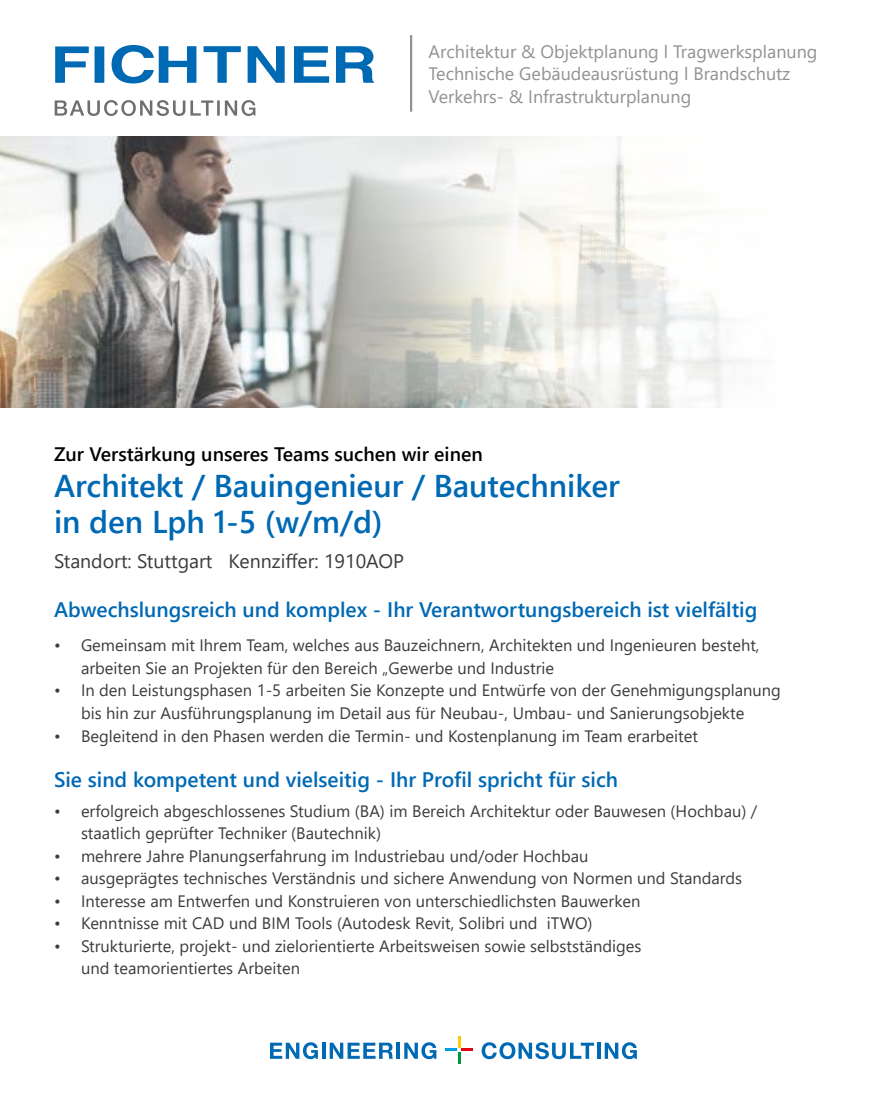
<style>
.page{position:relative;width:893px;height:1106px;background:#fff}
.page>*{position:absolute;margin:0;border:0;box-sizing:border-box;transform-origin:0 0}
.t1{font:600 31.5px/36px "Segoe UI";color:#0069b4}
.t2{font:600 21px "Segoe UI";color:#0069b4}
.t3{font:600 19.5px "Segoe UI";color:#000}
.t4{font:19.5px "Segoe UI";color:#3c3c3b}
.t5{font:18px/22.5px "Segoe UI";color:#929292}
.t6{font:16.5px/22.5px "Segoe UI";color:#3c3c3b}
</style>
<div class="page">
<svg style="left:336px;top:46px;width:38px;height:37px"></svg>
<svg style="left:55px;top:46px;width:34px;height:37px"></svg>
<svg style="left:204px;top:46px;width:37px;height:37px"></svg>
<svg style="left:248px;top:46px;width:37px;height:37px"></svg>
<svg style="left:294px;top:46px;width:35px;height:37px"></svg>
<div style="left:95px;top:46px;width:9px;height:37px;background:#0069b4"></div>
<svg style="left:112px;top:45px;width:84px;height:38px"></svg>
<svg style="left:55px;top:100px;width:200px;height:16px"></svg>
<img style="left:0;top:136px;width:749px;height:271px">
<hr style="left:410px;top:35px;width:2px;height:77px;background:#929292">
<svg style="left:445px;top:1036px;width:28px;height:27px"></svg>
<svg style="left:270px;top:1042px;width:48px;height:17px"></svg>
<hr style="left:322px;top:1042px;width:3px;height:16px;background:#0069b4">
<svg style="left:330px;top:1042px;width:63px;height:16px"></svg>
<hr style="left:396px;top:1042px;width:4px;height:16px;background:#0069b4">
<svg style="left:404px;top:1042px;width:32px;height:17px"></svg>
<svg style="left:482px;top:1042px;width:112px;height:17px"></svg>
<hr style="left:597px;top:1042px;width:3px;height:16px;background:#0069b4">
<svg style="left:605px;top:1042px;width:32px;height:17px"></svg>
<p class="t5" style="left:429px;top:39px;width:390px">Architektur &amp; Objektplanung ⅼ Tragwerksplanung<br>Technische Gebäudeausrüstung ⅼ Brandschutz<br>Verkehrs- &amp; Infrastrukturplanung</p>
<p class="t3" style="left:54px;top:436px;width:430px">Zur Verstärkung unseres Teams suchen wir einen</p>
<h1 class="t1" style="left:54px;top:465px;width:567px">Architekt / Bauingenieur / Bautechniker in den Lph 1-5 (w/m/d)</h1>
<p class="t4" style="left:54px;top:542px;width:351px">Standort: Stuttgart Kennziffer: 1910AOP</p>
<p class="t2" style="left:54px;top:589px;width:705px">Abwechslungsreich und komplex - Ihr Verantwortungsbereich ist vielfältig</p>
<p class="t6" style="left:81px;top:633px;width:680px;text-indent:-27px">• Gemeinsam mit Ihrem Team, welches aus Bauzeichnern, Architekten und Ingenieuren besteht, arbeiten Sie an Projekten für den Bereich „Gewerbe und Industrie</p>
<p class="t6" style="left:54px;top:678px;width:728px;text-align:center">• In den Leistungsphasen 1-5 arbeiten Sie Konzepte und Entwürfe von der Genehmigungsplanung bis hin zur Ausführungsplanung im Detail aus für Neubau-, Umbau- und Sanierungsobjekte</p>
<p class="t6" style="left:54px;top:723px;width:645px">• Begleitend in den Phasen werden die Termin- und Kostenplanung im Team erarbeitet</p>
<p class="t2" style="left:54px;top:759px;width:566px">Sie sind kompetent und vielseitig - Ihr Profil spricht für sich</p>
<p class="t6" style="left:81px;top:798px;width:678px;text-indent:-27px">• erfolgreich abgeschlossenes Studium (BA) im Bereich Architektur oder Bauwesen (Hochbau) / staatlich geprüfter Techniker (Bautechnik)</p>
<p class="t6" style="left:54px;top:843px;width:536px">• mehrere Jahre Planungserfahrung im Industriebau und/oder Hochbau</p>
<p class="t6" style="left:54px;top:865px;width:690px">• ausgeprägtes technisches Verständnis und sichere Anwendung von Normen und Standards</p>
<p class="t6" style="left:54px;top:888px;width:588px">• Interesse am Entwerfen und Konstruieren von unterschiedlichsten Bauwerken</p>
<p class="t6" style="left:54px;top:910px;width:540px">• Kenntnisse mit CAD und BIM Tools (Autodesk Revit, Solibri und iTWO)</p>
<p class="t6" style="left:81px;top:933px;width:562px;text-indent:-27px">• Strukturierte, projekt- und zielorientierte Arbeitsweisen sowie selbstständiges und teamorientiertes Arbeiten</p>
</div>
